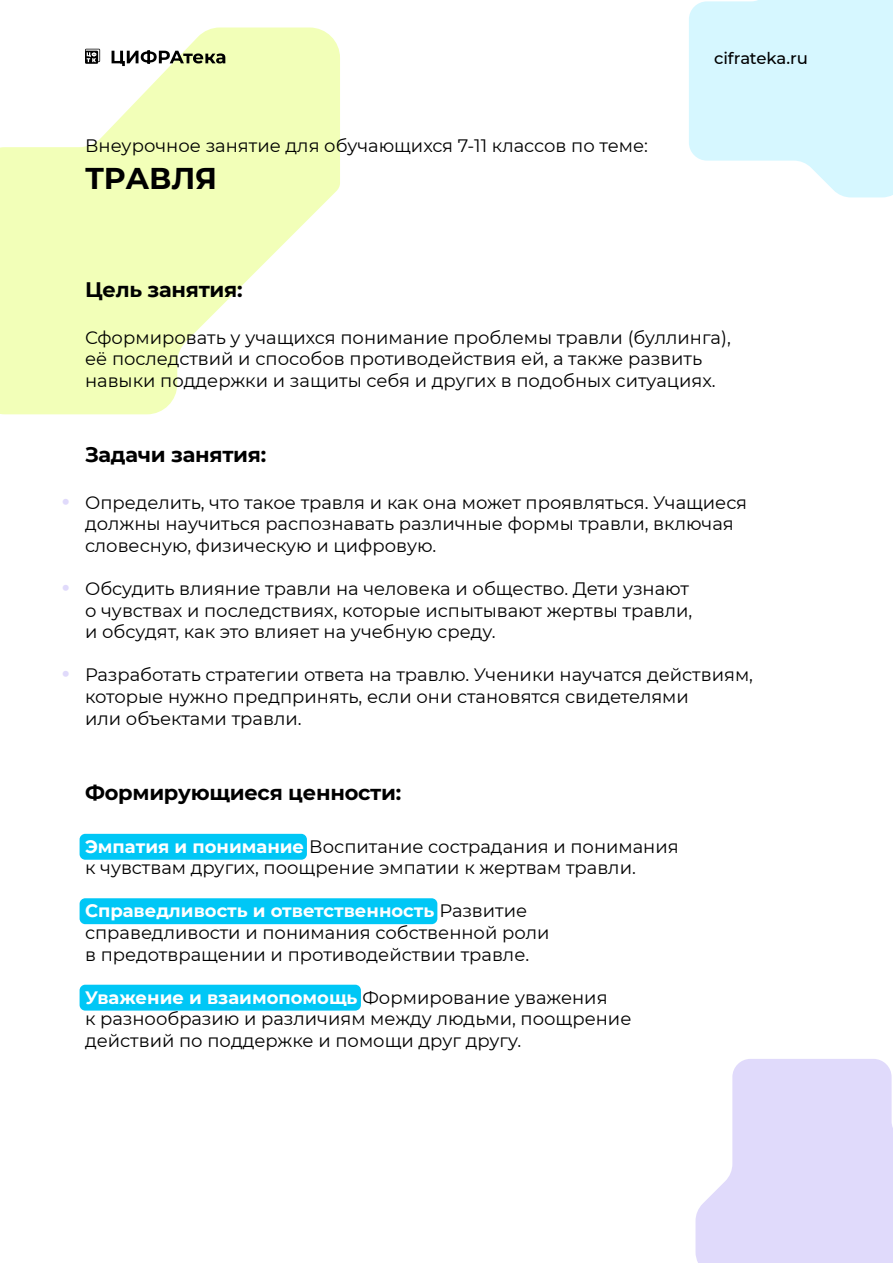
<style>
.page{position:relative;width:893px;height:1263px;background:#fff}
.page>*{position:absolute;margin:0;border:0;box-sizing:border-box;transform-origin:0 0}
.t1{font:700 30px "Montserrat";letter-spacing:-.005em;color:#000}
.t2{font:700 21px "Montserrat";letter-spacing:-.015em;color:#000}
.t3{font:18px/21.6px "Montserrat";color:#000}
.t4{font:900 18px "Montserrat";color:#e0dafb}
.t5{font:500 16.5px "Montserrat";letter-spacing:-.01em;color:#000}
.s1{font-weight:700;color:#fff}
</style>
<div class="page">
<svg style="left:689px;top:0;width:204px;height:197px;background:#dbf8ff"></svg>
<svg style="left:0;top:28px;width:340px;height:386px;fill:#f2ffb8"></svg>
<svg style="left:85px;top:49px;width:15px;height:15px"></svg>
<svg style="left:112px;top:50px;width:113px;height:16px"></svg>
<svg style="left:695px;top:1059px;width:198px;height:204px;background:#e4defb"></svg>
<div style="left:80px;top:834px;width:227px;height:26px;background:#00c7f6;border-radius:6px"></div>
<div style="left:80px;top:898px;width:357px;height:26px;background:#00c7f6;border-radius:6px"></div>
<div style="left:80px;top:985px;width:281px;height:25px;background:#00c7f6;border-radius:6px"></div>
<p class="t3" style="left:85px;top:134px;width:564px">Внеурочное занятие для обучающихся 7-11 классов по теме:</p>
<h1 class="t1" style="left:85px;top:157px;width:134px">ТРАВЛЯ</h1>
<p class="t5" style="left:714px;top:46px;width:95px">cifrateka.ru</p>
<p class="t2" style="left:85px;top:274px;width:159px">Цель занятия:</p>
<p class="t3" style="left:85px;top:326px;width:647px">Сформировать у учащихся понимание проблемы травли (буллинга), её последствий и способов противодействия ей, а также развить навыки поддержки и защиты себя и других в подобных ситуациях.</p>
<p class="t4" style="left:62px;top:487px;width:9px">•</p>
<p class="t4" style="left:62px;top:573px;width:9px">•</p>
<p class="t4" style="left:62px;top:659px;width:9px">•</p>
<p class="t2" style="left:85px;top:439px;width:183px">Задачи занятия:</p>
<p class="t3" style="left:85px;top:491px;width:664px">Определить, что такое травля и как она может проявляться. Учащиеся должны научиться распознавать различные формы травли, включая словесную, физическую и цифровую.</p>
<p class="t3" style="left:85px;top:577px;width:609px">Обсудить влияние травли на человека и общество. Дети узнают о чувствах и последствиях, которые испытывают жертвы травли, и обсудят, как это влияет на учебную среду.</p>
<p class="t3" style="left:85px;top:664px;width:669px">Разработать стратегии ответа на травлю. Ученики научатся действиям, которые нужно предпринять, если они становятся свидетелями<br>или объектами травли.</p>
<p class="t2" style="left:85px;top:777px;width:318px">Формирующиеся ценности:</p>
<p class="t3" style="left:85px;top:835px;width:595px"><span class="s1">Эмпатия и понимание</span> Воспитание сострадания и понимания к чувствам других, поощрение эмпатии к жертвам травли.</p>
<p class="t3" style="left:85px;top:900px;width:466px"><span class="s1">Справедливость и ответственность</span> Развитие справедливости и понимания собственной роли в предотвращении и противодействии травле.</p>
<p class="t3" style="left:85px;top:986px;width:548px"><span class="s1">Уважение и взаимопомощь</span> Формирование уважения<br>к разнообразию и различиям между людьми, поощрение действий по поддержке и помощи друг другу.</p>
</div>
